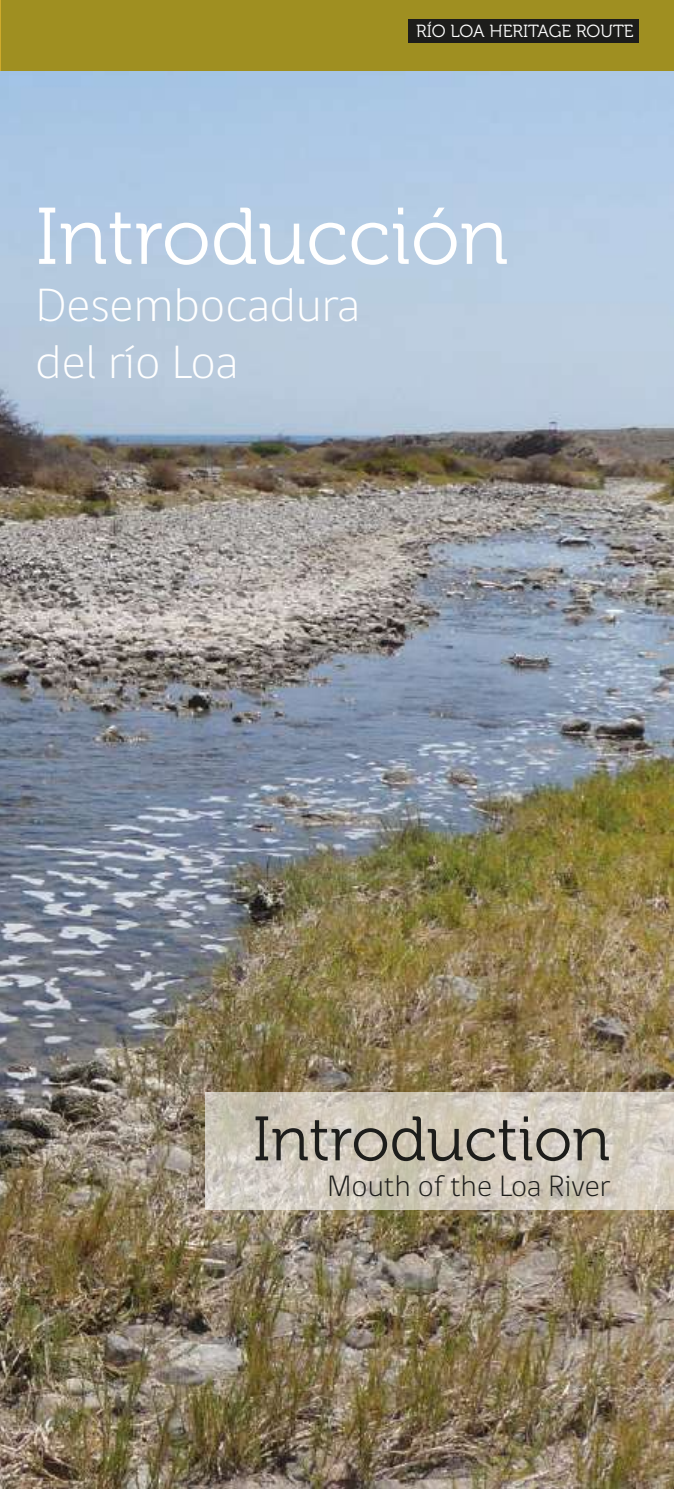
<style>
.page{position:relative;width:674px;height:1489px;background:#fff}
.page>*{position:absolute;margin:0;border:0;box-sizing:border-box;transform-origin:0 0}
.t1{font:80px "Museo 300";color:#fff}
.t2{font:62.5px "Museo 300";color:#1d1d1b}
.t3{font:100 47.5px/57px "Digna";color:#fff}
.t4{font:100 30px "Digna";color:#1d1d1b}
.t5{font:17.5px "Museo 300";color:#fff}
</style>
<div class="page">
<img style="left:0;top:71px;width:673px;height:1417px">
<svg style="left:206px;top:1091px;width:467px;height:118px"></svg>
<div style="left:0;top:0;width:673px;height:71px;background:#9f8f21"></div>
<div style="left:407px;top:19px;width:231px;height:24px;background:#1d1d1b"></div>
<p class="t5" style="left:416px;top:21px;width:219px">RÍO LOA HERITAGE ROUTE</p>
<h1 class="t1" style="left:35px;top:193px;width:474px">Introducción</h1>
<p class="t3" style="left:35px;top:276px;width:325px">Desembocadura del río Loa</p>
<h2 class="t2" style="left:252px;top:1105px;width:359px">Introduction</h2>
<p class="t4" style="left:327px;top:1167px;width:284px">Mouth of the Loa River</p>
</div>
